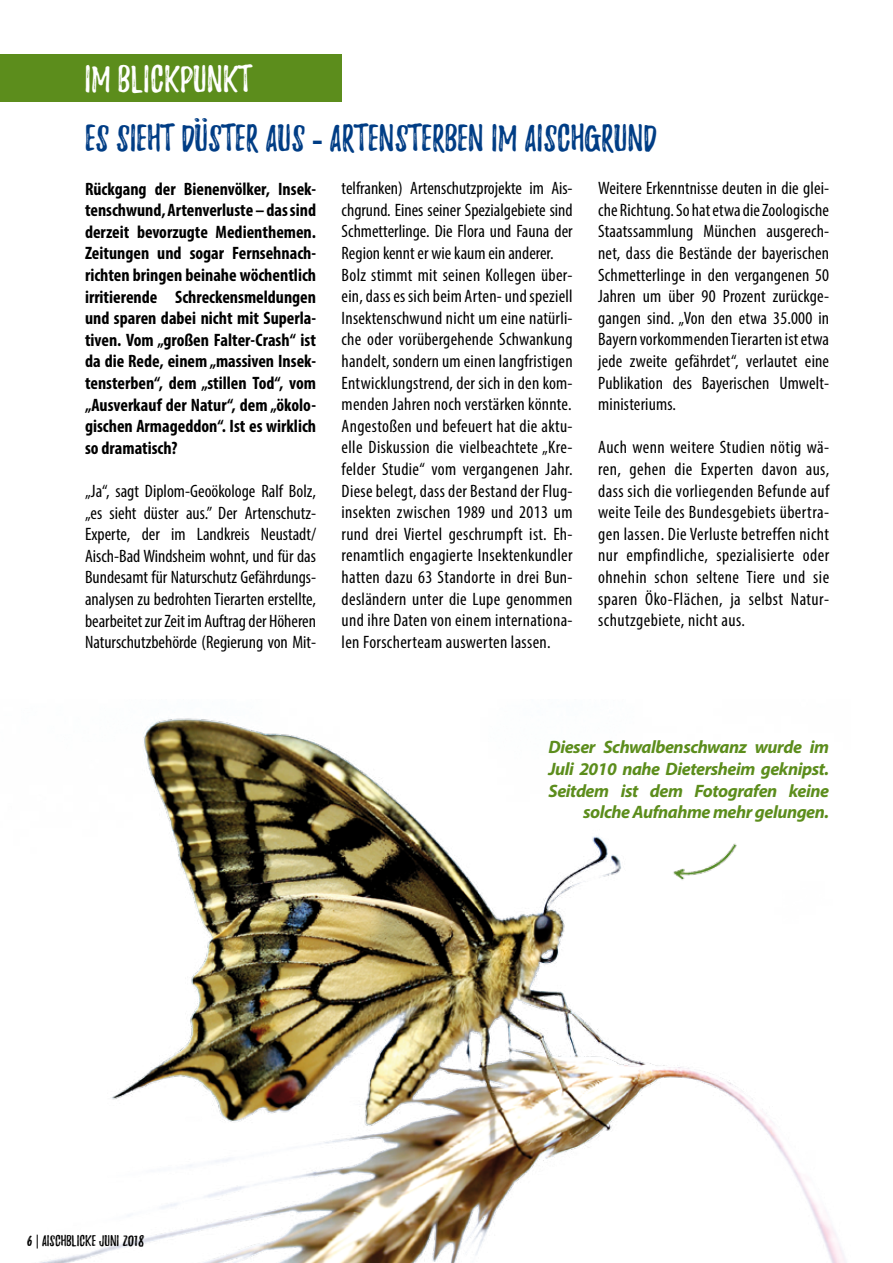
<style>
.page{position:relative;width:893px;height:1263px;background:#fff}
.page>*{position:absolute;margin:0;border:0;box-sizing:border-box;transform-origin:0 0}
.t1{font:33px "Playlist Caps";color:#003d85}
.t2{font:33px "Playlist Caps";color:#fff}
.t3{font:22.5px "Playlist Caps";color:#003d85}
.t4{font:condensed 18px/21.6px "Myriad Pro";letter-spacing:.015em;color:#000;text-align:justify}
.t5{font:700 condensed 18px/21.6px "Myriad Pro";color:#000;text-align:justify}
.t6{font:italic 700 18px/21.6px "Myriad Pro";letter-spacing:-.025em;color:#5c8d1c;text-align:right}
.t7{font:13.5px "Playlist Caps";color:#000}
.s1{font-family:"Myriad Pro";font-weight:700}
</style>
<div class="page">
<img style="left:36px;top:718px;width:810px;height:545px">
<div style="left:0;top:54px;width:342px;height:48px;background:#5c8d1c"></div>
<img style="left:653px;top:823px;width:111px;height:78px">
<svg style="left:37px;top:1234px;width:1px;height:14px"></svg>
<h1 class="t2" style="left:85px;top:64px;width:169px">IM BLICKPUNKT</h1>
<p class="t3" style="left:194px;top:102px;width:16px">..</p>
<h1 class="t1" style="left:85px;top:123px;width:573px">ES SIEHT DUSTER AUS <span class="s1">-</span> ARTENSTERBEN IM AISCHGRUND</h1>
<p class="t5" style="left:85px;top:177px;width:233px">Rückgang der Bienenvölker, Insek&shy;tenschwund, Artenverluste – das sind derzeit bevorzugte Medienthemen.<br>Zeitungen und sogar Fernsehnach&shy;richten bringen beinahe wöchentlich irritierende Schreckensmeldungen und sparen dabei nicht mit Superla&shy;tiven. Vom „großen Falter-Crash“ ist da die Rede, einem „massiven Insek&shy;tensterben“, dem „stillen Tod“, vom „Ausverkauf der Natur“, dem „ökolo&shy;gischen Armageddon“. Ist es wirklich so dramatisch?</p>
<p class="t4" style="left:85px;top:480px;width:233px">„Ja“, sagt Diplom-Geoökologe Ralf Bolz, „es sieht düster aus.” Der Artenschutz-Experte, der im Landkreis Neustadt/ Aisch-Bad Windsheim wohnt, und für das Bundesamt für Naturschutz Gefährdungs&shy;analysen zu bedrohten Tierarten erstellte, bearbeitet zur Zeit im Auftrag der Höheren Naturschutzbehörde (Regierung von Mit-</p>
<p class="t4" style="left:342px;top:177px;width:233px;text-align:left">telfranken) Artenschutzprojekte im Ais&shy;chgrund. Eines seiner Spezialgebiete sind Schmetterlinge. Die Flora und Fauna der Region kennt er wie kaum ein anderer.<br>Bolz stimmt mit seinen Kollegen über&shy;ein, dass es sich beim Arten- und speziell Insektenschwund nicht um eine natürli&shy;che oder vorübergehende Schwankung handelt, sondern um einen langfristigen Entwicklungstrend, der sich in den kom&shy;menden Jahren noch verstärken könnte.<br>Angestoßen und befeuert hat die aktu&shy;elle Diskussion die vielbeachtete „Kre&shy;felder Studie“ vom vergangenen Jahr.<br>Diese belegt, dass der Bestand der Flug&shy;insekten zwischen 1989 und 2013 um rund drei Viertel geschrumpft ist. Eh&shy;renamtlich engagierte Insektenkundler hatten dazu 63 Standorte in drei Bun&shy;desländern unter die Lupe genommen und ihre Daten von einem internationa&shy;len Forscherteam auswerten lassen.</p>
<p class="t4" style="left:598px;top:177px;width:233px">Weitere Erkenntnisse deuten in die glei&shy;che Richtung. So hat etwa die Zoologische Staatssammlung München ausgerech&shy;net, dass die Bestände der bayerischen Schmetterlinge in den vergangenen 50<br>Jahren um über 90 Prozent zurückge&shy;gangen sind. „Von den etwa 35.000 in Bayern vorkommenden Tierarten ist etwa jede zweite gefährdet“, verlautet eine Publikation des Bayerischen Umwelt&shy;ministeriums.</p>
<p class="t4" style="left:598px;top:436px;width:233px">Auch wenn weitere Studien nötig wä&shy;ren, gehen die Experten davon aus, dass sich die vorliegenden Befunde auf weite Teile des Bundesgebiets übertra&shy;gen lassen. Die Verluste betreffen nicht nur empfindliche, spezialisierte oder ohnehin schon seltene Tiere und sie sparen Öko-Flächen, ja selbst Natur&shy;schutzgebiete, nicht aus.</p>
<p class="t6" style="left:549px;top:736px;width:282px">Dieser Schwalbenschwanz wurde im Juli 2010 nahe Dietersheim geknipst.<br>Seitdem ist dem Fotografen keine solche Aufnahme mehr gelungen.</p>
<p class="t7" style="left:27px;top:1234px;width:119px">6 AISCHBLICKE JUNI 2018</p>
</div>
